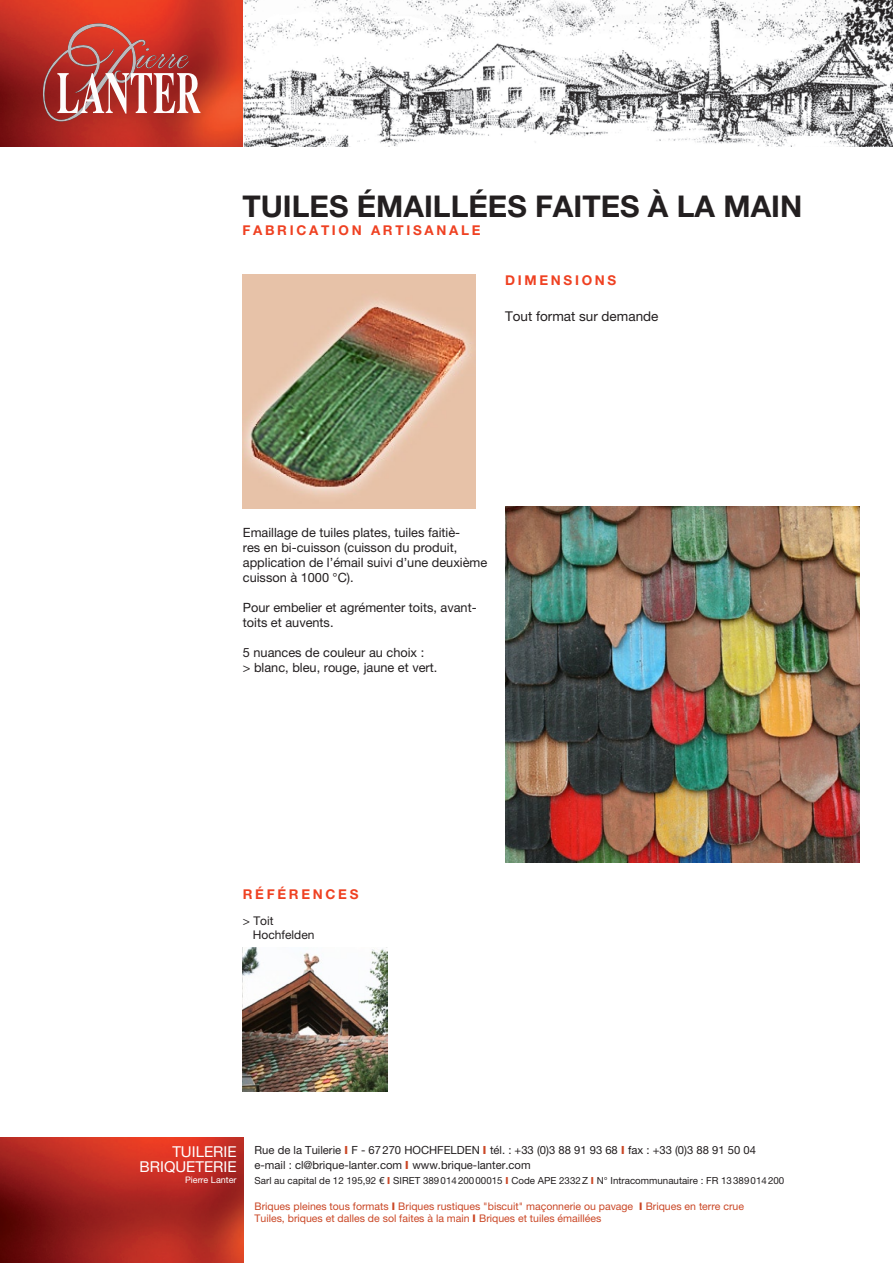
<style>
.page{position:relative;width:893px;height:1263px;background:#fff}
.page>*{position:absolute;margin:0;border:0;box-sizing:border-box;transform-origin:0 0}
.t1{font:700 30px "Zelvetic E Neue";color:#231f20}
.t2{font:15px/15px "Helvetica Neue LT Pro";color:#fff;text-align:right}
.t3{font:700 13.5px "Zelvetic E Neue";letter-spacing:.2em;color:#ef4122}
.t4{font:13.5px "Helvetica Neue LT Pro";color:#231f20}
.t5{font:12.75px/15px "Helvetica Neue LT Pro";color:#231f20}
.t6{font:12px/14.2px "Helvetica Neue LT Pro";color:#231f20}
.t7{font:11.25px/15px "Helvetica Neue LT Pro";color:#231f20}
.t8{font:10.5px/12px "Helvetica Neue LT Pro";color:#ca4726}
.t9{font:9.75px "Helvetica Neue LT Pro";color:#231f20}
.t10{font:9px "Helvetica Neue LT Pro";color:#fff}
.s1{font-weight:800;color:#ca4726}
.s2{font-weight:800}
</style>
<div class="page">
<img style="left:0;top:0;width:893px;height:147px">
<img style="left:0;top:1138px;width:244px;height:125px">
<svg style="left:43px;top:23px;width:157px;height:98px"></svg>
<img style="left:243px;top:274px;width:232px;height:234px">
<img style="left:505px;top:507px;width:354px;height:355px">
<img style="left:243px;top:948px;width:144px;height:144px">
<h1 class="t1" style="left:242px;top:187px;width:37px">TUILES</h1>
<h1 class="t1" style="left:357px;top:187px;width:20px">ÉMAILLÉES</h1>
<h1 class="t1" style="left:535px;top:187px;width:18px">FAITES</h1>
<h1 class="t1" style="left:648px;top:187px;width:96px">ÀLA MAIN</h1>
<p class="t3" style="left:242px;top:222px;width:240px">FABRICATION ARTISANALE</p>
<p class="t3" style="left:505px;top:271px;width:113px">DIMENSIONS</p>
<p class="t4" style="left:505px;top:308px;width:155px">Tout format sur demande</p>
<p class="t5" style="left:243px;top:524px;width:246px">Emaillage de tuiles plates, tuiles faitiè-<br>res en bi-cuisson (cuisson du produit, application de l’émail suivi d’une deuxième cuisson à 1000 °C).</p>
<p class="t5" style="left:243px;top:599px;width:235px">Pour embelier et agrémenter toits, avant&shy;toits et auvents.</p>
<p class="t5" style="left:243px;top:644px;width:196px">5 nuances de couleur au choix :<br>&gt; blanc, bleu, rouge, jaune et vert.</p>
<p class="t3" style="left:243px;top:886px;width:25px">RÉFÉRENCES</p>
<p class="t6" style="left:253px;top:913px;width:63px;text-indent:-10px">&gt; Toit<br>Hochfelden</p>
<p class="t2" style="left:140px;top:1144px;width:98px">TUILERIE<br>BRIQUETERIE</p>
<p class="t10" style="left:185px;top:1174px;width:53px">Pierre Lanter</p>
<p class="t7" style="left:255px;top:1142px;width:503px">Rue de la Tuilerie <span class="s1">I</span> F - 67 270 HOCHFELDEN <span class="s1">I</span> tél. : +33 (0)3 88 91 93 68 <span class="s1">I</span> fax : +33 (0)3 88 91 50 04 e-mail : cl@brique-lanter.com <span class="s1">I</span> www.brique-lanter.com</p>
<p class="t9" style="left:255px;top:1175px;width:531px">Sarl au capital de 12 195,92 € <span class="s1">I</span> SIRET 389 014 200 00015 <span class="s1">I</span> Code APE 2332 Z <span class="s1">I</span> N° Intracommunautaire : FR 13 389 014 200</p>
<p class="t8" style="left:255px;top:1200px;width:491px">Briques pleines tous formats <span class="s2">I</span> Briques rustiques "biscuit" maçonnerie ou pavage <span class="s2">I</span> Briques en terre crue<br>Tuiles, briques et dalles de sol faites à la main <span class="s2">I</span> Briques et tuiles émaillées</p>
</div>
